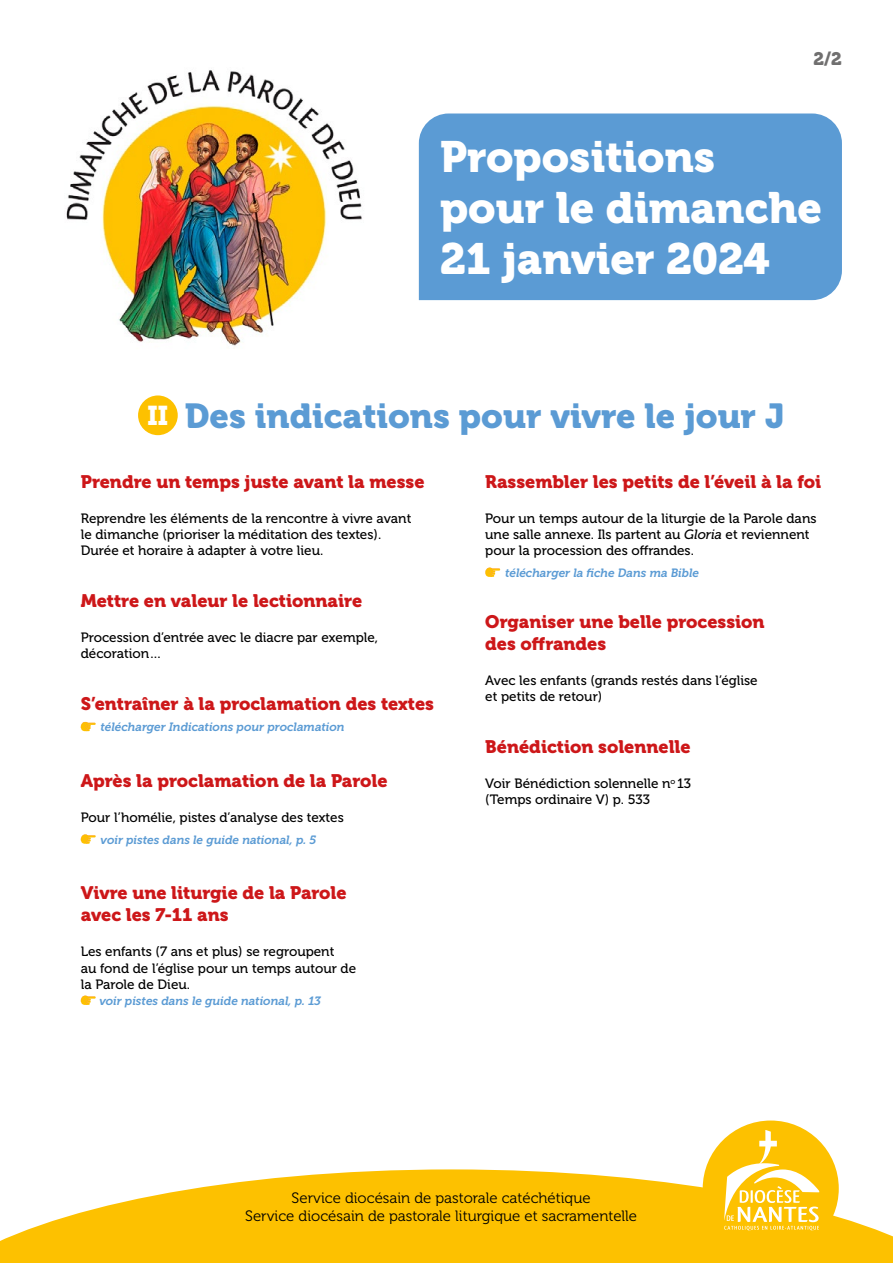
<style>
.page{position:relative;width:893px;height:1263px;background:#fff}
.page>*{position:absolute;margin:0;border:0;box-sizing:border-box;transform-origin:0 0}
.t1{font:43.5px/51px "Museo 900";color:#fff}
.t2{font:34.5px "Museo 900";color:#5b9bd4}
.t3{font:18px/21.6px "Museo 900";color:#cd1719}
.t4{font:18px "Museo 900";color:#706f6f}
.t5{font:15px/18px "Museo 300";color:#000;text-align:center}
.t6{font:13.5px/16.2px "Museo 500";color:#000}
.t7{font:italic 12px "Museo 700";color:#5b9bd4}
.s1{font-size:27px;color:#fff}
.s2{font-style:italic}
</style>
<div class="page">
<svg style="left:0;top:1169px;width:893px;height:94px;fill:#fdc100"></svg>
<div style="left:419px;top:114px;width:423px;height:186px;background:#5b9bd4"></div>
<div style="left:138px;top:395px;width:40px;height:40px;background:#fdc100;border-radius:50%"></div>
<svg style="left:80px;top:721px;width:16px;height:10px"></svg>
<svg style="left:80px;top:834px;width:16px;height:10px"></svg>
<svg style="left:80px;top:995px;width:16px;height:10px"></svg>
<svg style="left:485px;top:567px;width:15px;height:10px"></svg>
<div style="left:703px;top:1120px;width:136px;height:136px;background:#fdc100;border-radius:50%"></div>
<svg style="left:724px;top:1130px;width:95px;height:100px"></svg>
<img style="left:66px;top:70px;width:296px;height:277px">
<h3 class="t4" style="left:813px;top:48px;width:30px">2/2</h3>
<h1 class="t1" style="left:440px;top:132px;width:383px">Propositions pour le dimanche<br>21 janvier 2024</h1>
<h2 class="t2" style="left:148px;top:396px;width:639px"><span class="s1">II</span> Des indications pour vivre le jour J</h2>
<h3 class="t3" style="left:81px;top:471px;width:345px">Prendre un temps juste avant la messe</h3>
<p class="t6" style="left:81px;top:510px;width:332px">Reprendre les éléments de la rencontre à vivre avant le dimanche (prioriser la méditation des textes).<br>Durée et horaire à adapter à votre lieu.</p>
<h3 class="t3" style="left:81px;top:590px;width:283px">Mettre en valeur le lectionnaire</h3>
<p class="t6" style="left:81px;top:629px;width:299px">Procession d’entrée avec le diacre par exemple, décoration…</p>
<h3 class="t3" style="left:81px;top:693px;width:355px">S’entraîner à la proclamation des textes</h3>
<p class="t7" style="left:101px;top:720px;width:246px">télécharger Indications pour proclamation</p>
<h3 class="t3" style="left:485px;top:471px;width:337px">Rassembler les petits de l’éveil à la foi</h3>
<p class="t6" style="left:485px;top:510px;width:333px">Pour un temps autour de la liturgie de la Parole dans une salle annexe. Ils partent au <span class="s2">Gloria</span> et reviennent pour la procession des offrandes.</p>
<p class="t7" style="left:505px;top:566px;width:196px">télécharger la fiche Dans ma Bible</p>
<h3 class="t3" style="left:485px;top:611px;width:281px">Organiser une belle procession des offrandes</h3>
<p class="t6" style="left:485px;top:673px;width:274px">Avec les enfants (grands restés dans l’église et petits de retour)</p>
<h3 class="t3" style="left:485px;top:736px;width:207px">Bénédiction solennelle</h3>
<p class="t6" style="left:485px;top:776px;width:207px">Voir Bénédiction solennelle n<sup>o</sup> 13 (Temps ordinaire V) p. 533</p>
<h3 class="t3" style="left:81px;top:770px;width:308px">Après la proclamation de la Parole</h3>
<p class="t6" style="left:81px;top:810px;width:264px">Pour l’homélie, pistes d’analyse des textes</p>
<p class="t7" style="left:101px;top:833px;width:217px">voir pistes dans le guide national, p. 5</p>
<h3 class="t3" style="left:81px;top:882px;width:267px">Vivre une liturgie de la Parole avec les 7-11 ans</h3>
<p class="t6" style="left:81px;top:944px;width:277px">Les enfants (7 ans et plus) se regroupent<br>au fond de l’église pour un temps autour de la Parole de Dieu.</p>
<p class="t7" style="left:99px;top:994px;width:223px">voir pistes dans le guide national, p. 13</p>
<p class="t5" style="left:245px;top:1189px;width:393px">Service diocésain de pastorale catéchétique<br>Service diocésain de pastorale liturgique et sacramentelle</p>
</div>
